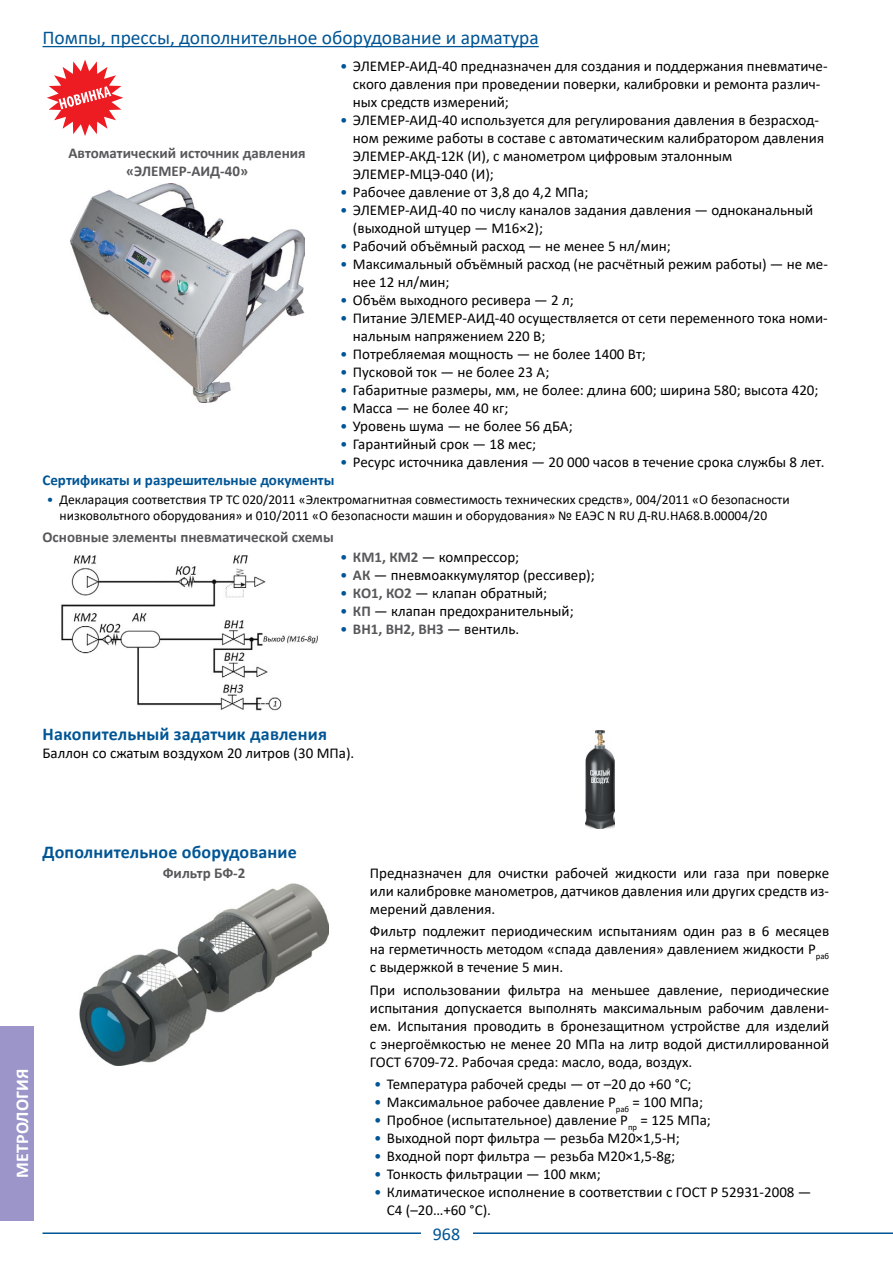
<style>
.page{position:relative;width:893px;height:1263px;background:#fff}
.page>*{position:absolute;margin:0;border:0;box-sizing:border-box;transform-origin:0 0}
.t1{font:19.5px "Calibri";color:#005595}
.t2{font:700 18px "Calibri";letter-spacing:.01em;color:#005595}
.t3{font:700 18px "Calibri";letter-spacing:.01em;color:#fff}
.t4{font:18px "Calibri";color:#005595}
.t5{font:15px/18px "Calibri";color:#000}
.t6{font:700 15px/18px "Calibri";color:#58585b;text-align:center}
.t7{font:700 15px "Calibri";color:#005595}
.t8{font:13.5px/16.2px "Calibri";color:#000}
.s1{color:#005595}
.s2{font-weight:700;color:#58585b}
.s3{font-weight:400;color:#005595}
.s4{font-weight:400;color:#000}
</style>
<div class="page">
<hr style="left:43px;top:1232px;width:850px;height:2px;background:#005595">
<hr style="left:43px;top:46px;width:496px;height:1px;background:#005595">
<div style="left:421px;top:1225px;width:51px;height:16px;background:#fff"></div>
<div style="left:0;top:1026px;width:34px;height:194px;background:#9b95c9"></div>
<svg style="left:47px;top:60px;width:76px;height:76px"></svg>
<img style="left:70px;top:184px;width:234px;height:219px">
<img style="left:61px;top:555px;width:257px;height:156px">
<img style="left:585px;top:731px;width:29px;height:97px">
<img style="left:79px;top:884px;width:250px;height:181px">
<h1 class="t1" style="left:43px;top:24px;width:498px">Помпы, прессы, дополнительное оборудование и арматура</h1>
<p class="t6" style="left:68px;top:144px;width:239px">Автоматический источник давления «ЭЛЕМЕР-АИД-40»</p>
<p class="t5" style="left:353px;top:56px;width:476px;text-indent:-13px"><span class="s1">•</span> ЭЛЕМЕР-АИД-40 предназначен для создания и поддержания пневматиче&shy;ского давления при проведении поверки, калибровки и ремонта различ&shy;ных средств измерений;</p>
<p class="t5" style="left:353px;top:110px;width:473px;text-indent:-13px"><span class="s1">•</span> ЭЛЕМЕР-АИД-40 используется для регулирования давления в безрасход&shy;ном режиме работы в составе с автоматическим калибратором давления ЭЛЕМЕР-АКД-12К (И), с манометром цифровым эталонным ЭЛЕМЕР-МЦЭ-040 (И);</p>
<p class="t5" style="left:340px;top:182px;width:250px"><span class="s1">•</span> Рабочее давление от 3,8 до 4,2 МПа;</p>
<p class="t5" style="left:353px;top:200px;width:462px;text-indent:-13px"><span class="s1">•</span> ЭЛЕМЕР-АИД-40 по числу каналов задания давления — одноканальный (выходной штуцер — М16×2);</p>
<p class="t5" style="left:340px;top:236px;width:332px"><span class="s1">•</span> Рабочий объёмный расход — не менее 5 нл/мин;</p>
<p class="t5" style="left:353px;top:254px;width:477px;text-indent:-13px"><span class="s1">•</span> Максимальный объёмный расход (не расчётный режим работы) — не ме&shy;нее 12 нл/мин;</p>
<p class="t5" style="left:340px;top:290px;width:235px"><span class="s1">•</span> Объём выходного ресивера — 2 л;</p>
<p class="t5" style="left:353px;top:308px;width:476px;text-indent:-13px"><span class="s1">•</span> Питание ЭЛЕМЕР-АИД-40 осуществляется от сети переменного тока номи&shy;нальным напряжением 220 В;</p>
<p class="t5" style="left:340px;top:344px;width:307px"><span class="s1">•</span> Потребляемая мощность — не более 1400 Вт;</p>
<p class="t5" style="left:340px;top:362px;width:211px"><span class="s1">•</span> Пусковой ток — не более 23 А;</p>
<p class="t5" style="left:340px;top:380px;width:480px"><span class="s1">•</span> Габаритные размеры, мм, не более: длина 600; ширина 580; высота 420;</p>
<p class="t5" style="left:340px;top:398px;width:170px"><span class="s1">•</span> Масса — не более 40 кг;</p>
<p class="t5" style="left:340px;top:416px;width:234px"><span class="s1">•</span> Уровень шума — не более 56 дБА;</p>
<p class="t5" style="left:340px;top:434px;width:197px"><span class="s1">•</span> Гарантийный срок — 18 мес;</p>
<p class="t5" style="left:340px;top:452px;width:486px"><span class="s1">•</span> Ресурс источника давления — 20 000 часов в течение срока службы 8 лет.</p>
<p class="t7" style="left:43px;top:470px;width:293px">Сертификаты и разрешительные документы</p>
<p class="t8" style="left:60px;top:491px;width:732px;text-indent:-13px"><span class="s1">•</span> Декларация соответствия ТР ТС 020/2011 «Электромагнитная совместимость технических средств», 004/2011 «О безопасности низковольтного оборудования» и 010/2011 «О безопасности машин и оборудования» № ЕАЭС N RU Д-RU.HA68.B.00004/20</p>
<p class="t6" style="left:43px;top:528px;width:293px">Основные элементы пневматической схемы</p>
<p class="t5" style="left:340px;top:547px;width:181px"><span class="s1">•</span> <span class="s2">КМ1, КМ2</span> — компрессор;</p>
<p class="t5" style="left:340px;top:565px;width:256px"><span class="s1">•</span> <span class="s2">АК</span> — пневмоаккумулятор (рессивер);</p>
<p class="t5" style="left:340px;top:583px;width:209px"><span class="s1">•</span> <span class="s2">КО1, КО2</span> — клапан обратный;</p>
<p class="t5" style="left:340px;top:601px;width:235px"><span class="s1">•</span> <span class="s2">КП</span> — клапан предохранительный;</p>
<p class="t6" style="left:340px;top:620px;width:181px"><span class="s3">•</span> ВН1, ВН2, ВН3 <span class="s4">— вентиль.</span></p>
<p class="t2" style="left:43px;top:721px;width:286px">Накопительный задатчик давления</p>
<p class="t5" style="left:43px;top:744px;width:313px">Баллон со сжатым воздухом 20 литров (30 МПа).</p>
<p class="t3" style="left:9px;top:1178px;width:111px;rotate:-90deg">МЕТРОЛОГИЯ</p>
<p class="t2" style="left:43px;top:840px;width:256px">Дополнительное оборудование</p>
<p class="t6" style="left:163px;top:864px;width:84px">Фильтр БФ-2</p>
<p class="t5" style="left:370px;top:864px;width:461px;text-align:justify">Предназначен для очистки рабочей жидкости или газа при поверке или калибровке манометров, датчиков давления или других средств из&shy;мерений давления.</p>
<p class="t5" style="left:370px;top:922px;width:461px;text-align:justify">Фильтр подлежит периодическим испытаниям один раз в 6 месяцев на герметичность методом «спада давления» давлением жидкости Р<sub>раб </sub>с выдержкой в течение 5 мин.</p>
<p class="t5" style="left:370px;top:980px;width:461px;text-align:justify">При использовании фильтра на меньшее давление, периодические испытания допускается выполнять максимальным рабочим давлени&shy;ем. Испытания проводить в бронезащитном устройстве для изделий с энергоёмкостью не менее 20 МПа на литр водой дистиллированной ГОСТ 6709-72. Рабочая среда: масло, вода, воздух.</p>
<p class="t5" style="left:374px;top:1074px;width:319px"><span class="s1">•</span> Температура рабочей среды — от –20 до +60 °C;</p>
<p class="t5" style="left:374px;top:1092px;width:330px"><span class="s1">•</span> Максимальное рабочее давление Р<sub>раб</sub> = 100 МПа;</p>
<p class="t5" style="left:374px;top:1110px;width:338px"><span class="s1">•</span> Пробное (испытательное) давление Р<sub>пр</sub> = 125 МПа;</p>
<p class="t5" style="left:374px;top:1128px;width:307px"><span class="s1">•</span> Выходной порт фильтра — резьба М20×1,5-Н;</p>
<p class="t5" style="left:374px;top:1146px;width:303px"><span class="s1">•</span> Входной порт фильтра — резьба М20×1,5-8g;</p>
<p class="t5" style="left:374px;top:1164px;width:228px"><span class="s1">•</span> Тонкость фильтрации — 100 мкм;</p>
<p class="t5" style="left:387px;top:1182px;width:426px;text-indent:-13px"><span class="s1">•</span> Климатическое исполнение в соответствии с ГОСТ Р 52931-2008 —<br>С4 (–20…+60 °C).</p>
<p class="t4" style="left:433px;top:1221px;width:29px">968</p>
</div>
